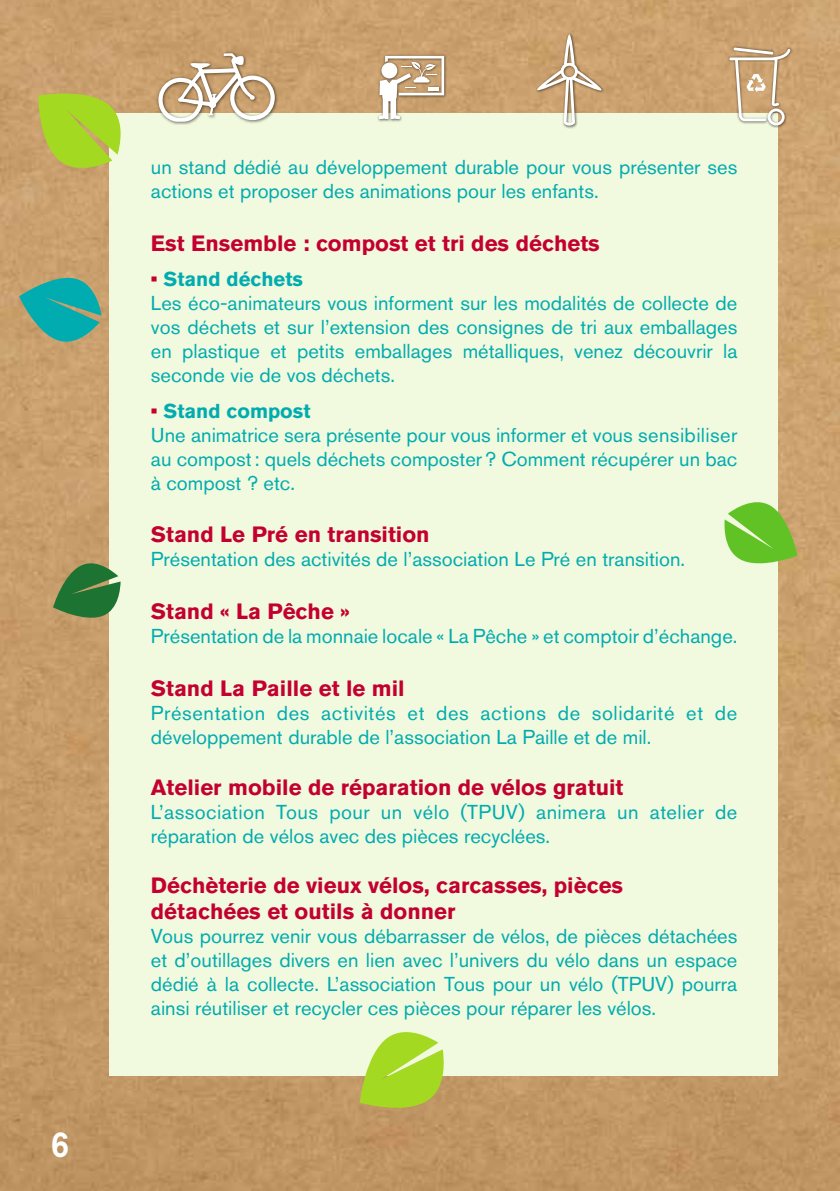
<style>
.page{position:relative;width:840px;height:1191px;background:#fff}
.page>*{position:absolute;margin:0;border:0;box-sizing:border-box;transform-origin:0 0}
.t1{font:500 36px "Akzidenz Grotesk BQ";color:#fff;scale:.92 1}
.t2{font:700 22px/26.4px "Akzidenz Grotesk BQ";color:#c3002f}
.t3{font:20px/24px "Akzidenz Grotesk BQ";color:#00acaf}
.t4{font:20px/24px "Akzidenz Grotesk BQ";letter-spacing:.03em;color:#00acaf}
.t5{font:20px/24px "Akzidenz Grotesk BQ";letter-spacing:.02em;color:#00acaf}
.s1{font-weight:700;color:#c3002f}
.s2{font-weight:700}
</style>
<div class="page">
<img style="left:0;top:0;width:839px;height:1191px">
<div style="left:109px;top:113px;width:668px;height:963px;background:#f1f9de"></div>
<svg style="left:38px;top:87px;width:82px;height:88px;background:#b2c840"></svg>
<svg style="left:359px;top:1032px;width:87px;height:83px"></svg>
<svg style="left:53px;top:561px;width:67px;height:62px;background:#638c53"></svg>
<svg style="left:19px;top:273px;width:82px;height:73px;background:#54a693"></svg>
<svg style="left:724px;top:496px;width:73px;height:74px"></svg>
<div style="left:377px;top:54px;width:70px;height:68px;background:#000;opacity:.6"></div>
<svg style="left:379px;top:56px;width:65px;height:63px"></svg>
<div style="left:155px;top:50px;width:124px;height:75px;background:#000;opacity:.6"></div>
<svg style="left:158px;top:53px;width:117px;height:69px"></svg>
<div style="left:534px;top:32px;width:70px;height:97px;background:#000;opacity:.6"></div>
<svg style="left:535px;top:34px;width:67px;height:92px"></svg>
<div style="left:726px;top:45px;width:67px;height:83px;background:#000;opacity:.6"></div>
<svg style="left:729px;top:47px;width:61px;height:79px"></svg>
<h1 class="t1" style="left:51px;top:1122px;width:22px">6</h1>
<p class="t3" style="left:151px;top:155px;width:587px">un stand dédié au développement durable pour vous présenter ses actions et proposer des animations pour les enfants.</p>
<p class="t2" style="left:151px;top:230px;width:450px">Est Ensemble : compost et tri des déchets</p>
<p class="t3" style="left:151px;top:267px;width:587px"><span class="s1">•</span> <span class="s2">Stand déchets<br></span>Les éco-animateurs vous informent sur les modalités de collecte de vos déchets et sur l’extension des consignes de tri aux emballages en plastique et petits emballages métalliques, venez découvrir la seconde vie de vos déchets.</p>
<p class="t3" style="left:151px;top:398px;width:587px"><span class="s1">•</span> <span class="s2">Stand compost<br></span>Une animatrice sera présente pour vous informer et vous sensibiliser au compost: quels déchets composter? Comment récupérer un bac à compost ? etc.</p>
<p class="t2" style="left:151px;top:521px;width:280px">Stand Le Pré en transition</p>
<p class="t3" style="left:151px;top:547px;width:535px">Présentation des activités de l’association Le Pré en transition.</p>
<p class="t2" style="left:151px;top:598px;width:200px">Stand « La Pêche »</p>
<p class="t3" style="left:151px;top:624px;width:587px">Présentation de la monnaie locale « La Pêche » et comptoir d’échange.</p>
<p class="t2" style="left:151px;top:675px;width:255px">Stand La Paille et le mil</p>
<p class="t4" style="left:151px;top:701px;width:587px">Présentation des activités et des actions de solidarité et de développement durable de l’association La Paille et de mil.</p>
<p class="t2" style="left:151px;top:773px;width:473px">Atelier mobile de réparation de vélos gratuit</p>
<p class="t5" style="left:151px;top:799px;width:587px">L’association Tous pour un vélo (TPUV) animera un atelier de réparation de vélos avec des pièces recyclées.</p>
<p class="t2" style="left:151px;top:872px;width:473px">Déchèterie de vieux vélos, carcasses, pièces détachées et outils à donner</p>
<p class="t3" style="left:151px;top:924px;width:587px;text-align:justify">Vous pourrez venir vous débarrasser de vélos, de pièces détachées et d’outillages divers en lien avec l’univers du vélo dans un espace dédié à la collecte. L’association Tous pour un vélo (TPUV) pourra ainsi réutiliser et recycler ces pièces pour réparer les vélos.</p>
</div>
